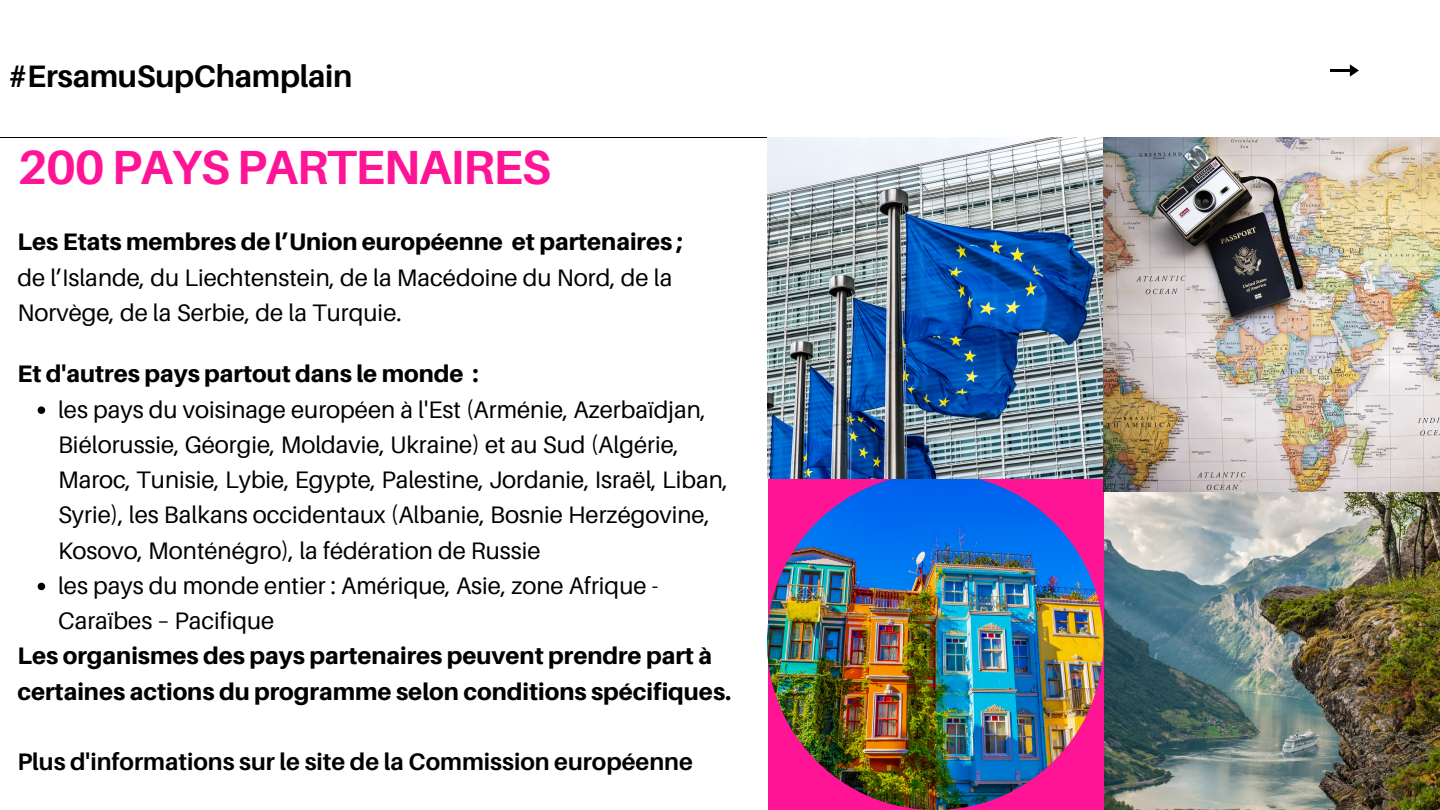
<style>
.page{position:relative;width:1440px;height:810px;background:#fff}
.page>*{position:absolute;margin:0;border:0;box-sizing:border-box;transform-origin:0 0}
.t1{font:700 48px "Aileron";letter-spacing:-.025em;color:#ff1495}
.t2{font:700 31px "Aileron";letter-spacing:-.01em;color:#000}
.t3{font:23.9px/35.2px "Aileron";color:#000}
.t4{font:800 23.9px/35.2px "Aileron";color:#000}
.t5{font:700 23.9px "Aileron";color:#000}
.s1{color:#fff}
</style>
<div class="page">
<hr style="left:0;top:137px;width:1440px;height:1px;background:#000">
<div style="left:768px;top:473px;width:335px;height:337px;background:#ff1495"></div>
<img style="left:767px;top:473px;width:336px;height:337px;border-radius:50%">
<svg style="left:1331px;top:64px;width:28px;height:13px"></svg>
<img style="left:768px;top:138px;width:335px;height:340px">
<img style="left:1104px;top:492px;width:336px;height:318px">
<img style="left:1103px;top:138px;width:337px;height:354px">
<svg style="left:38px;top:406px;width:7px;height:8px"></svg>
<svg style="left:38px;top:583px;width:7px;height:7px"></svg>
<p class="t2" style="left:8px;top:57px;width:377px">#ErsamuSupChamplain<span class="s1">gr</span></p>
<p class="t1" style="left:17px;top:138px;width:535px">200 PAYS PARTENAIRES</p>
<p class="t4" style="left:17px;top:224px;width:667px">Les Etats membres de l’Union européenne et partenaires ;</p>
<p class="t3" style="left:17px;top:259px;width:657px">de l’Islande, du Liechtenstein, de la Macédoine du Nord, de la<br>Norvège, de la Serbie, de la Turquie.</p>
<p class="t4" style="left:17px;top:356px;width:463px">Et d'autres pays partout dans le monde :</p>
<p class="t3" style="left:58px;top:391px;width:672px">les pays du voisinage européen à l'Est (Arménie, Azerbaïdjan, Biélorussie, Géorgie, Moldavie, Ukraine) et au Sud (Algérie, Maroc, Tunisie, Lybie, Egypte, Palestine, Jordanie, Israël, Liban, Syrie), les Balkans occidentaux (Albanie, Bosnie Herzégovine, Kosovo, Monténégro), la fédération de Russie</p>
<p class="t3" style="left:58px;top:568px;width:602px">les pays du monde entier : Amérique, Asie, zone Afrique -<br>Caraïbes – Pacifique</p>
<p class="t4" style="left:17px;top:638px;width:715px">Les organismes des pays partenaires peuvent prendre part à certaines actions du programme selon conditions spécifiques.</p>
<p class="t5" style="left:17px;top:747px;width:677px">Plus d'informations sur le site de la Commission européenne</p>
</div>
